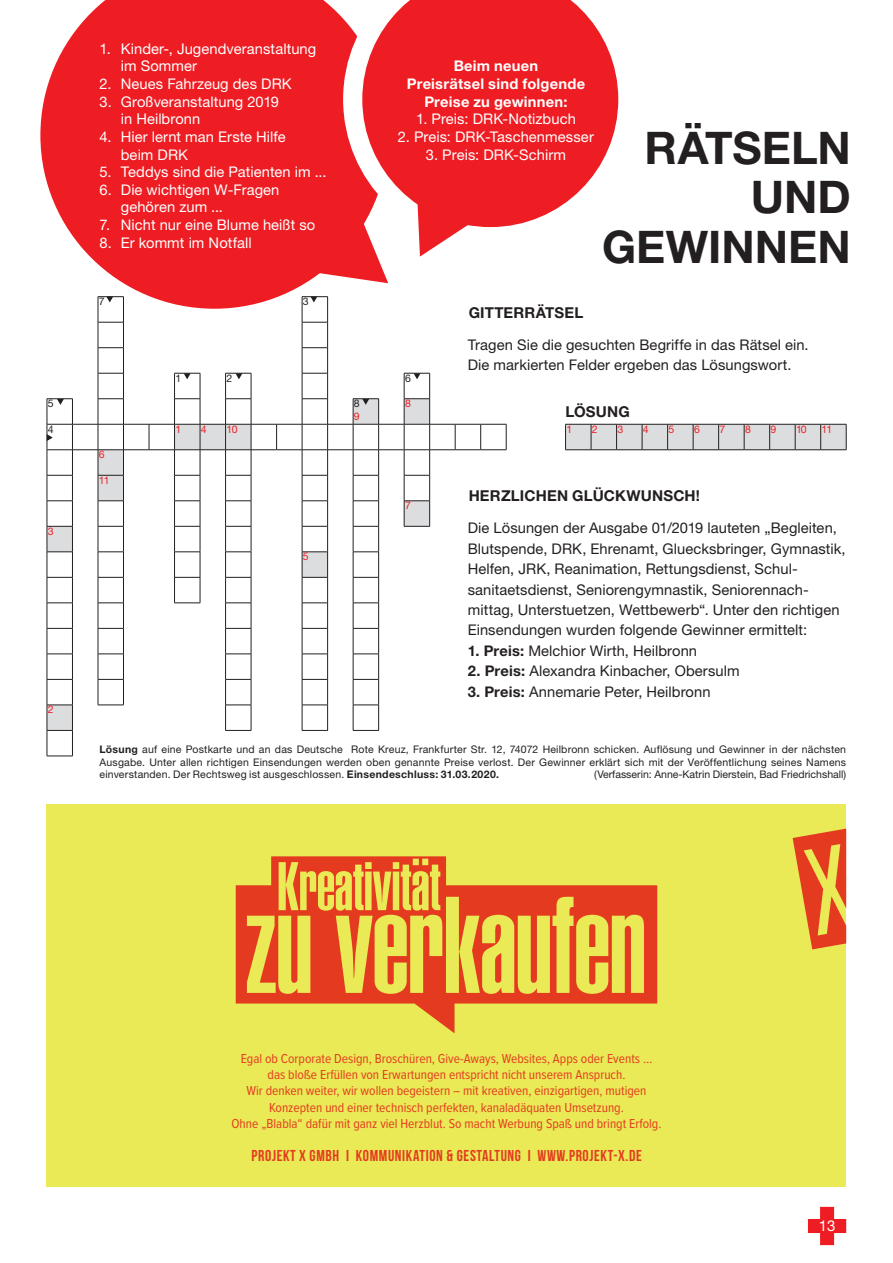
<style>
.page{position:relative;width:893px;height:1263px;background:#fff}
.page>*{position:absolute;margin:0;border:0;box-sizing:border-box;transform-origin:0 0}
.t1{font:700 45px/49.5px "Helvetica Neue LT Std";color:#231f20;text-align:right}
.t2{font:700 15.75px "Bebas Neue";letter-spacing:.04em;color:#e43b20}
.t3{font:700 15px "Helvetica Neue LT Std";letter-spacing:.015em;color:#231f20}
.t4{font:15px "Helvetica Neue LT Std";color:#fff}
.t5{font:14.7px/20.4px "Helvetica Neue LT Std";letter-spacing:.005em;color:#231f20}
.t6{font:14.7px/17.7px "Helvetica Neue LT Std";letter-spacing:.005em;color:#fff}
.t7{font:700 14.7px/17.7px "Helvetica Neue LT Std";letter-spacing:.015em;color:#fff;text-align:center}
.t8{font:13.5px/16.2px "Proxima Nova Cond";color:#e43b20;text-align:center}
.t9{font:10.5px/12.6px "Helvetica Neue LT Std";color:#231f20;text-align:justify}
.t10{font:10.5px "Helvetica Neue LT Std";letter-spacing:-.075em;color:#ee1d23}
.s1{font-weight:700}
</style>
<div class="page">
<svg style="left:40px;top:0;width:348px;height:296px;background:#ef3439"></svg>
<svg style="left:306px;top:207px;width:82px;height:76px;background:#f03e44"></svg>
<svg style="left:565px;top:424px;width:282px;height:26px;background:#cacacc"></svg>
<svg style="left:47px;top:296px;width:460px;height:461px"></svg>
<svg style="left:343px;top:0;width:276px;height:246px"></svg>
<svg style="left:362px;top:0;width:256px;height:227px;fill:#ee1d23"></svg>
<svg style="left:417px;top:193px;width:56px;height:64px"></svg>
<div style="left:47px;top:804px;width:799px;height:382px;background:#eae956"></div>
<svg style="left:793px;top:828px;width:53px;height:121px"></svg>
<svg style="left:236px;top:856px;width:421px;height:177px"></svg>
<svg style="left:808px;top:1207px;width:38px;height:38px"></svg>
<p class="t6" style="left:121px;top:39px;width:197px;text-indent:-21px">1. Kinder-, Jugendveranstaltung im Sommer</p>
<p class="t6" style="left:100px;top:75px;width:194px">2. Neues Fahrzeug des DRK</p>
<p class="t6" style="left:121px;top:92px;width:160px;text-indent:-21px">3. Großveranstaltung 2019 in Heilbronn</p>
<p class="t6" style="left:121px;top:128px;width:166px;text-indent:-21px">4. Hier lernt man Erste Hilfe beim DRK</p>
<p class="t6" style="left:100px;top:163px;width:228px">5. Teddys sind die Patienten im ...</p>
<p class="t6" style="left:121px;top:180px;width:160px;text-indent:-21px">6. Die wichtigen W-Fragen gehören zum ...</p>
<p class="t6" style="left:100px;top:216px;width:217px">7. Nicht nur eine Blume heißt so</p>
<p class="t6" style="left:100px;top:233px;width:154px">8. Er kommt im Notfall</p>
<p class="t9" style="left:99px;top:295px;width:7px">7</p>
<p class="t9" style="left:303px;top:295px;width:7px">3</p>
<p class="t7" style="left:407px;top:57px;width:180px">Beim neuen<br>Preisrätsel sind folgende<br>Preise zu gewinnen:</p>
<p class="t6" style="left:416px;top:110px;width:161px">1. Preis: DRK-Notizbuch</p>
<p class="t6" style="left:398px;top:128px;width:197px">2. Preis: DRK-Taschenmesser</p>
<p class="t6" style="left:426px;top:145px;width:142px">3. Preis: DRK-Schirm</p>
<h1 class="t1" style="left:602px;top:122px;width:250px">RÄTSELN<br>UND<br>GEWINNEN</h1>
<p class="t3" style="left:469px;top:303px;width:116px">GITTERRÄTSEL</p>
<p class="t9" style="left:175px;top:371px;width:7px">1</p>
<p class="t9" style="left:226px;top:371px;width:7px">2</p>
<p class="t9" style="left:405px;top:371px;width:7px">6</p>
<p class="t9" style="left:48px;top:397px;width:7px">5</p>
<p class="t9" style="left:354px;top:397px;width:7px">8</p>
<p class="t10" style="left:354px;top:410px;width:7px">9</p>
<p class="t9" style="left:48px;top:422px;width:7px">4</p>
<p class="t10" style="left:175px;top:423px;width:7px">1</p>
<p class="t10" style="left:201px;top:423px;width:7px">4</p>
<p class="t10" style="left:226px;top:423px;width:13px">10</p>
<p class="t10" style="left:99px;top:448px;width:7px">6</p>
<p class="t10" style="left:99px;top:474px;width:12px">11</p>
<p class="t10" style="left:48px;top:525px;width:7px">3</p>
<p class="t10" style="left:303px;top:550px;width:7px">5</p>
<p class="t10" style="left:405px;top:397px;width:7px">8</p>
<p class="t10" style="left:405px;top:499px;width:7px">7</p>
<p class="t10" style="left:48px;top:703px;width:7px">2</p>
<p class="t5" style="left:468px;top:334px;width:342px">Tragen Sie die gesuchten Begriffe in das Rätsel ein.<br>Die markierten Felder ergeben das Lösungswort.</p>
<p class="t3" style="left:565px;top:402px;width:66px">LÖSUNG</p>
<p class="t10" style="left:566px;top:423px;width:7px">1</p>
<p class="t10" style="left:592px;top:423px;width:7px">2</p>
<p class="t10" style="left:617px;top:423px;width:7px">3</p>
<p class="t10" style="left:643px;top:423px;width:7px">4</p>
<p class="t10" style="left:668px;top:423px;width:7px">5</p>
<p class="t10" style="left:694px;top:423px;width:7px">6</p>
<p class="t10" style="left:719px;top:423px;width:7px">7</p>
<p class="t10" style="left:745px;top:423px;width:7px">8</p>
<p class="t10" style="left:770px;top:423px;width:7px">9</p>
<p class="t10" style="left:796px;top:423px;width:12px">10</p>
<p class="t10" style="left:822px;top:423px;width:12px">11</p>
<p class="t3" style="left:469px;top:487px;width:233px">HERZLICHEN GLÜCKWUNSCH!</p>
<p class="t5" style="left:468px;top:518px;width:379px">Die Lösungen der Ausgabe 01/2019 lauteten „Begleiten, Blutspende, DRK, Ehrenamt, Gluecksbringer, Gymnastik, Helfen, JRK, Reanimation, Rettungsdienst, Schul&shy;sanitaetsdienst, Seniorengymnastik, Seniorennach&shy;mittag, Unterstuetzen, Wettbewerb“. Unter den richtigen Einsendungen wurden folgende Gewinner ermittelt:</p>
<p class="t5" style="left:468px;top:640px;width:231px"><span class="s1">1. Preis:</span> Melchior Wirth, Heilbronn</p>
<p class="t5" style="left:468px;top:660px;width:273px"><span class="s1">2. Preis:</span> Alexandra Kinbacher, Obersulm</p>
<p class="t5" style="left:468px;top:681px;width:244px"><span class="s1">3. Preis:</span> Annemarie Peter, Heilbronn</p>
<p class="t9" style="left:100px;top:743px;width:748px"><span class="s1">Lösung</span> auf eine Postkarte und an das Deutsche Rote Kreuz, Frankfurter Str. 12, 74072 Heilbronn schicken. Auflösung und Gewinner in der nächsten Ausgabe. Unter allen richtigen Einsendungen werden oben genannte Preise verlost. Der Gewinner erklärt sich mit der Veröffentlichung seines Namens einverstanden. Der Rechtsweg ist ausgeschlossen. <span class="s1">Einsendeschluss: 31.03.2020.</span></p>
<p class="t9" style="left:594px;top:768px;width:254px">(Verfasserin: Anne-Katrin Dierstein, Bad Friedrichshall)</p>
<p class="t8" style="left:231px;top:1050px;width:431px">Egal ob Corporate Design, Broschüren, Give-Aways, Websites, Apps oder Events … das bloße Erfüllen von Erwartungen entspricht nicht unserem Anspruch.<br>Wir denken weiter, wir wollen begeistern – mit kreativen, einzigartigen, mutigen Konzepten und einer technisch perfekten, kanaladäquaten Umsetzung.<br>Ohne „Blabla“ dafür mit ganz viel Herzblut. So macht Werbung Spaß und bringt Erfolg.</p>
<p class="t2" style="left:252px;top:1147px;width:392px">PROJEKT X GMBH I KOMMUNIKATION &amp; GESTALTUNG I WWW.PROJEKT-X.DE</p>
<p class="t4" style="left:819px;top:1217px;width:18px">13</p>
</div>
